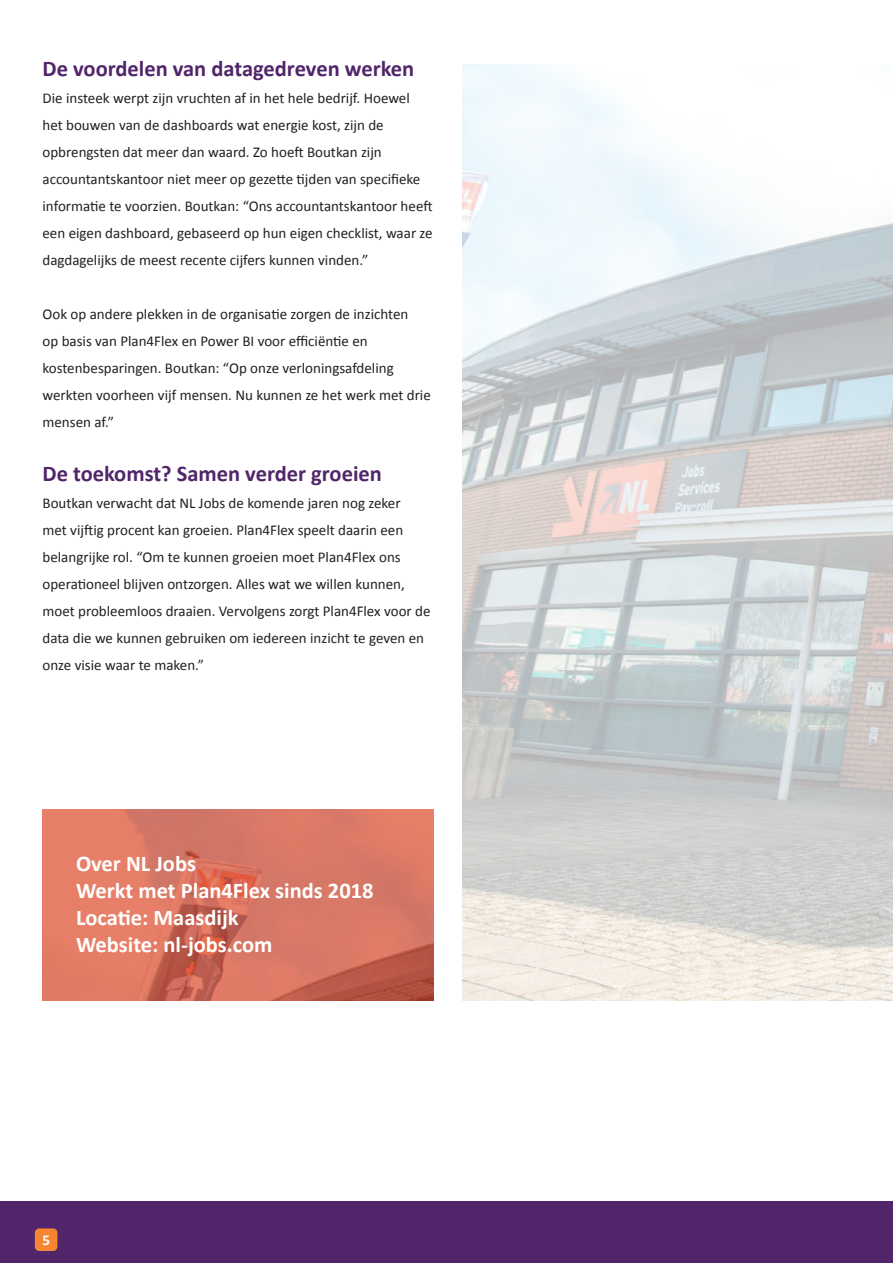
<style>
.page{position:relative;width:893px;height:1263px;background:#fff}
.page>*{position:absolute;margin:0;border:0;box-sizing:border-box;transform-origin:0 0}
.t1{font:700 22.5px/27px "Calibri";color:#fff}
.t2{font:700 22.5px "Calibri";color:#502569}
.t3{font:15px/27px "Calibri";color:#231f20}
.t4{font:700 15px "Calibri";color:#fff}
</style>
<div class="page">
<div style="left:0;top:1201px;width:893px;height:62px;background:#502569"></div>
<div style="left:35px;top:1228px;width:22px;height:23px;background:#f58531;border-radius:4px"></div>
<svg style="left:43px;top:809px;width:391px;height:191px;background:#d77461"></svg>
<img style="left:462px;top:64px;width:431px;height:936px">
<h1 class="t2" style="left:43px;top:53px;width:373px">De voordelen van datagedreven werken</h1>
<p class="t3" style="left:43px;top:84px;width:392px">Die insteek werpt zijn vruchten af in het hele bedrijf. Hoewel het bouwen van de dashboards wat energie kost, zijn de opbrengsten dat meer dan waard. Zo hoeft Boutkan zijn accountantskantoor niet meer op gezette tijden van specifieke informatie te voorzien. Boutkan: “Ons accountantskantoor heeft een eigen dashboard, gebaseerd op hun eigen checklist, waar ze dagdagelijks de meest recente cijfers kunnen vinden.”</p>
<p class="t3" style="left:43px;top:300px;width:390px">Ook op andere plekken in de organisatie zorgen de inzichten<br>op basis van Plan4Flex en Power BI voor efficiëntie en kostenbesparingen. Boutkan: “Op onze verloningsafdeling werkten voorheen vijf mensen. Nu kunnen ze het werk met drie mensen af.”</p>
<h1 class="t2" style="left:43px;top:458px;width:341px">De toekomst? Samen verder groeien</h1>
<p class="t3" style="left:43px;top:489px;width:389px">Boutkan verwacht dat NL Jobs de komende jaren nog zeker<br>met vijftig procent kan groeien. Plan4Flex speelt daarin een belangrijke rol. “Om te kunnen groeien moet Plan4Flex ons operationeel blijven ontzorgen. Alles wat we willen kunnen, moet probleemloos draaien. Vervolgens zorgt Plan4Flex voor de data die we kunnen gebruiken om iedereen inzicht te geven en onze visie waar te maken.”</p>
<h1 class="t1" style="left:76px;top:849px;width:299px">Over NL Jobs<br>Werkt met Plan4Flex sinds 2018<br>Locatie: Maasdijk<br>Website: nl-jobs.com</h1>
<p class="t4" style="left:42px;top:1229px;width:9px">5</p>
</div>
